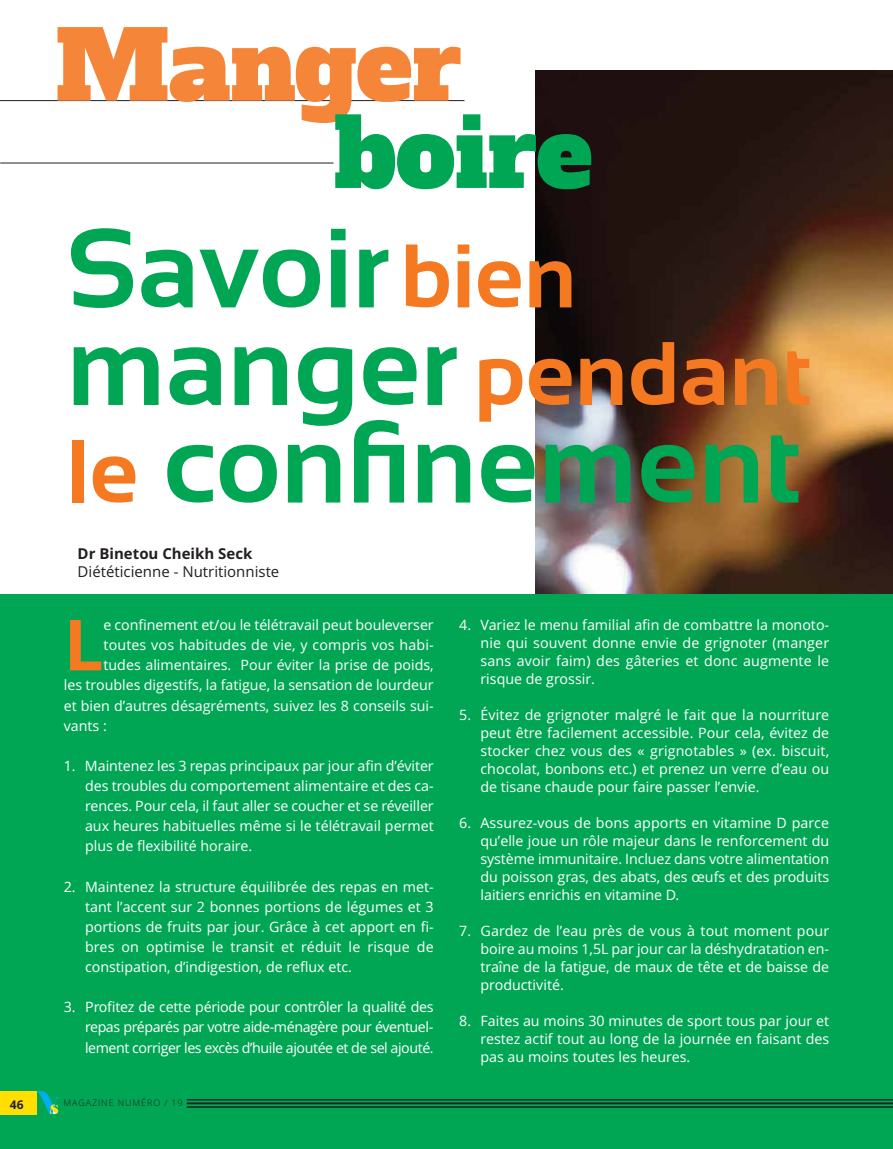
<style>
.page{position:relative;width:893px;height:1149px;background:#fff}
.page>*{position:absolute;margin:0;border:0;box-sizing:border-box;transform-origin:0 0}
.t1{font:700 112.5px "Sansation";color:#00a654}
.t2{font:94.5px "Alfa Slab One";color:#f58538}
.t3{font:94.5px "Alfa Slab One";color:#00a654}
.t4{font:700 90px "Sansation";color:#f47920}
.t5{font:700 70.5px "Open Sans";color:#f47920}
.t6{font:15px "Open Sans";color:#231f20}
.t7{font:700 15px "Open Sans";color:#231f20}
.t8{font:14.25px/18px "Open Sans";color:#fff;text-align:justify}
.t9{font:700 12px "Open Sans";color:#231f20}
.t10{font:300 9px "Open Sans";letter-spacing:.1em;color:#231f20}
.s1{font-size:90px;color:#f47920}
.s2{font-size:112.5px;color:#00a654}
</style>
<div class="page">
<img style="left:536px;top:70px;width:357px;height:524px">
<div style="left:0;top:594px;width:893px;height:554px;background:#00a654"></div>
<hr style="left:0;top:100px;width:464px;height:1px;background:#231f20">
<hr style="left:0;top:163px;width:334px;height:1px;background:#231f20">
<hr style="left:187px;top:1099px;width:706px;height:1px;background:#231f20">
<hr style="left:187px;top:1102px;width:706px;height:1px;background:#231f20">
<hr style="left:187px;top:1106px;width:706px;height:1px;background:#231f20">
<svg style="left:37px;top:1091px;width:23px;height:22px"></svg>
<div style="left:0;top:1091px;width:37px;height:23px;background:#ffde00"></div>
<h2 class="t2" style="left:55px;top:27px;width:408px">Manger</h2>
<h2 class="t3" style="left:334px;top:114px;width:260px">boire</h2>
<h1 class="t1" style="left:67px;top:229px;width:512px">Savoir<span class="s1">bien</span></h1>
<h3 class="t4" style="left:67px;top:342px;width:746px"><span class="s2">manger</span> pendant</h3>
<h1 class="t1" style="left:67px;top:424px;width:736px"><span class="s1">le</span> confinement</h1>
<p class="t7" style="left:78px;top:547px;width:176px">Dr Binetou Cheikh Seck</p>
<p class="t6" style="left:78px;top:565px;width:203px">Diététicienne - Nutritionniste</p>
<h3 class="t5" style="left:64px;top:616px;width:41px">L</h3>
<p class="t8" style="left:104px;top:617px;width:332px">e confinement et/ou le télétravail peut bouleverser</p>
<p class="t8" style="left:104px;top:637px;width:332px">toutes vos habitudes de vie, y compris vos habi-</p>
<p class="t8" style="left:104px;top:657px;width:332px">tudes alimentaires. Pour éviter la prise de poids,</p>
<p class="t8" style="left:64px;top:677px;width:371px">les troubles digestifs, la fatigue, la sensation de lourdeur</p>
<p class="t8" style="left:64px;top:697px;width:371px">et bien d’autres désagréments, suivez les 8 conseils sui-</p>
<p class="t8" style="left:64px;top:717px;width:45px">vants :</p>
<p class="t8" style="left:85px;top:757px;width:350px;line-height:20.1px;text-indent:-21px">1. Maintenez les 3 repas principaux par jour afin d’éviter des troubles du comportement alimentaire et des ca&shy;rences. Pour cela, il faut aller se coucher et se réveiller aux heures habituelles même si le télétravail permet plus de flexibilité horaire.</p>
<p class="t8" style="left:85px;top:877px;width:350px;line-height:20.1px;text-indent:-21px">2. Maintenez la structure équilibrée des repas en met&shy;tant l’accent sur 2 bonnes portions de légumes et 3 portions de fruits par jour. Grâce à cet apport en fi&shy;bres on optimise le transit et réduit le risque de constipation, d’indigestion, de reflux etc.</p>
<p class="t8" style="left:85px;top:998px;width:350px;line-height:20.1px;text-indent:-21px">3. Profitez de cette période pour contrôler la qualité des repas préparés par votre aide-ménagère pour éventuel&shy;lement corriger les excès d’huile ajoutée et de sel ajouté.</p>
<p class="t9" style="left:10px;top:1099px;width:15px">46</p>
<p class="t10" style="left:64px;top:1099px;width:121px">MAGAZINE NUMÉRO / 19</p>
<p class="t8" style="left:480px;top:617px;width:350px;text-indent:-21px">4. Variez le menu familial afin de combattre la monoto&shy;nie qui souvent donne envie de grignoter (manger sans avoir faim) des gâteries et donc augmente le risque de grossir.</p>
<p class="t8" style="left:480px;top:707px;width:350px;text-indent:-21px">5. Évitez de grignoter malgré le fait que la nourriture peut être facilement accessible. Pour cela, évitez de stocker chez vous des « grignotables » (ex. biscuit, chocolat, bonbons etc.) et prenez un verre d’eau ou de tisane chaude pour faire passer l’envie.</p>
<p class="t8" style="left:480px;top:815px;width:350px;text-indent:-21px">6. Assurez-vous de bons apports en vitamine D parce qu’elle joue un rôle majeur dans le renforcement du système immunitaire. Incluez dans votre alimentation du poisson gras, des abats, des œufs et des produits laitiers enrichis en vitamine D.</p>
<p class="t8" style="left:480px;top:923px;width:350px;text-indent:-21px">7. Gardez de l’eau près de vous à tout moment pour boire au moins 1,5L par jour car la déshydratation en&shy;traîne de la fatigue, de maux de tête et de baisse de productivité.</p>
<p class="t8" style="left:480px;top:1013px;width:350px;text-indent:-21px">8. Faites au moins 30 minutes de sport tous par jour et restez actif tout au long de la journée en faisant des pas au moins toutes les heures.</p>
</div>
